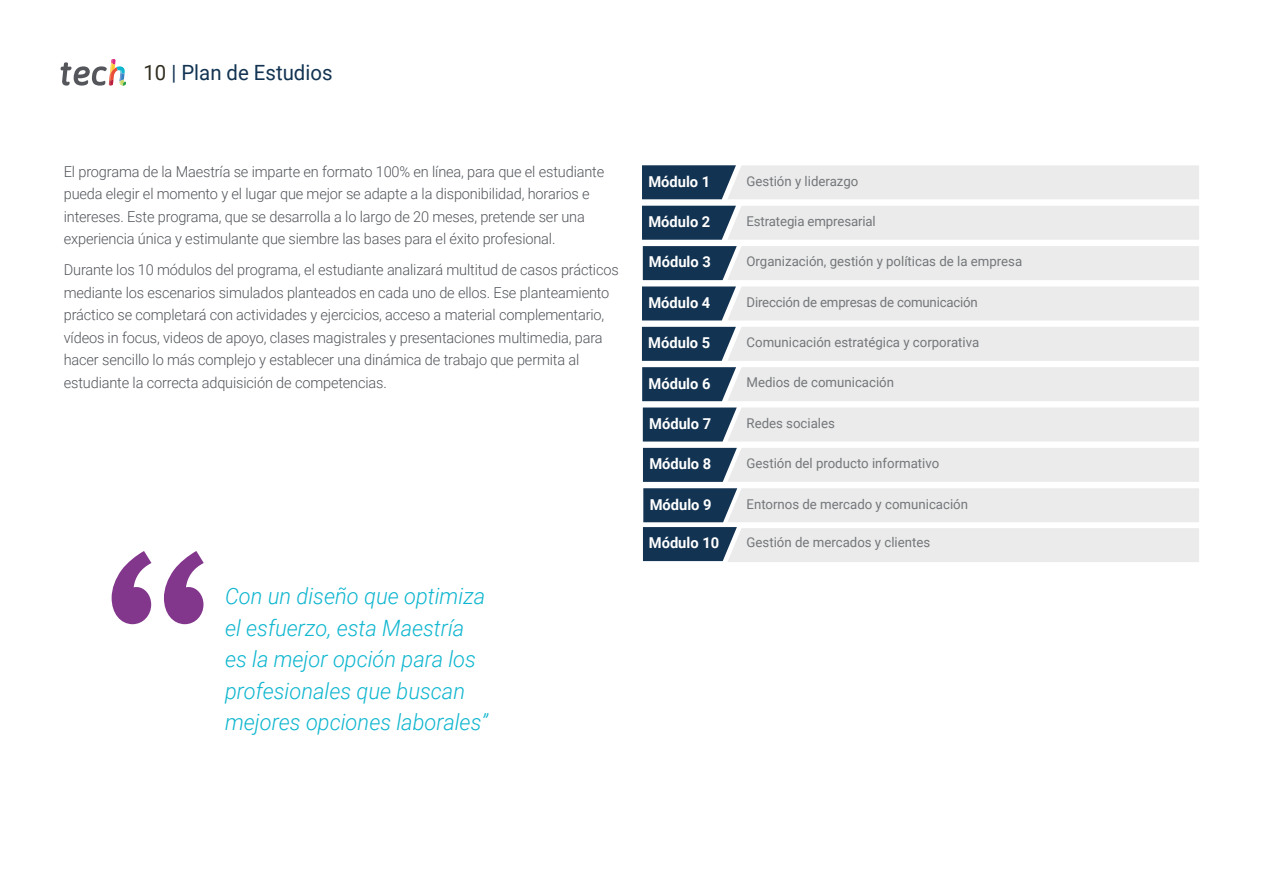
<style>
.page{position:relative;width:1263px;height:893px;background:#fff}
.page>*{position:absolute;margin:0;border:0;box-sizing:border-box;transform-origin:0 0}
.t1{font:italic 300 22.5px/31.5px "Roboto";color:#0fb6cf}
.t2{font:21px "Roboto";color:#123352}
.t3{font:300 15px/22.5px "Roboto";letter-spacing:-.01em;color:#52555b}
.t4{font:700 15px "Roboto";color:#fff}
.t5{font:13.5px "Roboto";color:#74777b}
.s1{color:#312e20}
</style>
<div class="page">
<svg style="left:61px;top:59px;width:65px;height:27px"></svg>
<svg style="left:112px;top:551px;width:92px;height:73px"></svg>
<svg style="left:642px;top:165px;width:557px;height:34px;background:#c8ced2"></svg>
<svg style="left:642px;top:206px;width:557px;height:34px;background:#c8ced2"></svg>
<svg style="left:643px;top:246px;width:556px;height:34px;background:#c8ced2"></svg>
<svg style="left:642px;top:327px;width:557px;height:34px;background:#c8ced2"></svg>
<svg style="left:642px;top:367px;width:557px;height:34px;background:#c8ced2"></svg>
<svg style="left:643px;top:407px;width:556px;height:35px;background:#c9cfd3"></svg>
<svg style="left:643px;top:488px;width:556px;height:74px;background:#ccd2d5"></svg>
<svg style="left:642px;top:286px;width:557px;height:34px;background:#c9cfd3"></svg>
<svg style="left:643px;top:448px;width:556px;height:34px;background:#c8ced2"></svg>
<h2 class="t2" style="left:144px;top:57px;width:190px"><span class="s1">10</span> | Plan de Estudios</h2>
<p class="t3" style="left:64px;top:159px;width:542px">El programa de la Maestría se imparte en formato 100% en línea, para que el estudiante pueda elegir el momento y el lugar que mejor se adapte a la disponibilidad, horarios e intereses. Este programa, que se desarrolla a lo largo de 20 meses, pretende ser una experiencia única y estimulante que siembre las bases para el éxito profesional.</p>
<p class="t3" style="left:64px;top:258px;width:556px">Durante los 10 módulos del programa, el estudiante analizará multitud de casos prácticos mediante los escenarios simulados planteados en cada uno de ellos. Ese planteamiento práctico se completará con actividades y ejercicios, acceso a material complementario, vídeos in focus, videos de apoyo, clases magistrales y presentaciones multimedia, para hacer sencillo lo más complejo y establecer una dinámica de trabajo que permita al estudiante la correcta adquisición de competencias.</p>
<h1 class="t1" style="left:225px;top:580px;width:264px">Con un diseño que optimiza el esfuerzo, esta Maestría es la mejor opción para los profesionales que buscan mejores opciones laborales”</h1>
<p class="t4" style="left:648px;top:171px;width:63px">Módulo 1</p>
<p class="t5" style="left:746px;top:171px;width:113px">Gestión y liderazgo</p>
<p class="t4" style="left:648px;top:211px;width:63px">Módulo 2</p>
<p class="t5" style="left:746px;top:212px;width:131px">Estrategia empresarial</p>
<p class="t4" style="left:649px;top:252px;width:63px">Módulo 3</p>
<p class="t5" style="left:746px;top:252px;width:277px">Organización, gestión y políticas de la empresa</p>
<p class="t4" style="left:648px;top:292px;width:63px">Módulo 4</p>
<p class="t5" style="left:746px;top:292px;width:233px">Dirección de empresas de comunicación</p>
<p class="t4" style="left:648px;top:332px;width:63px">Módulo 5</p>
<p class="t5" style="left:746px;top:333px;width:234px">Comunicación estratégica y corporativa</p>
<p class="t4" style="left:648px;top:373px;width:63px">Módulo 6</p>
<p class="t5" style="left:746px;top:373px;width:149px">Medios de comunicación</p>
<p class="t4" style="left:649px;top:413px;width:63px">Módulo 7</p>
<p class="t5" style="left:746px;top:413px;width:90px">Redes sociales</p>
<p class="t4" style="left:649px;top:453px;width:63px">Módulo 8</p>
<p class="t5" style="left:746px;top:454px;width:194px">Gestión del producto informativo</p>
<p class="t4" style="left:650px;top:494px;width:63px">Módulo 9</p>
<p class="t5" style="left:746px;top:494px;width:223px">Entornos de mercado y comunicación</p>
<p class="t4" style="left:649px;top:533px;width:72px">Módulo 10</p>
<p class="t5" style="left:746px;top:533px;width:185px">Gestión de mercados y clientes</p>
</div>
